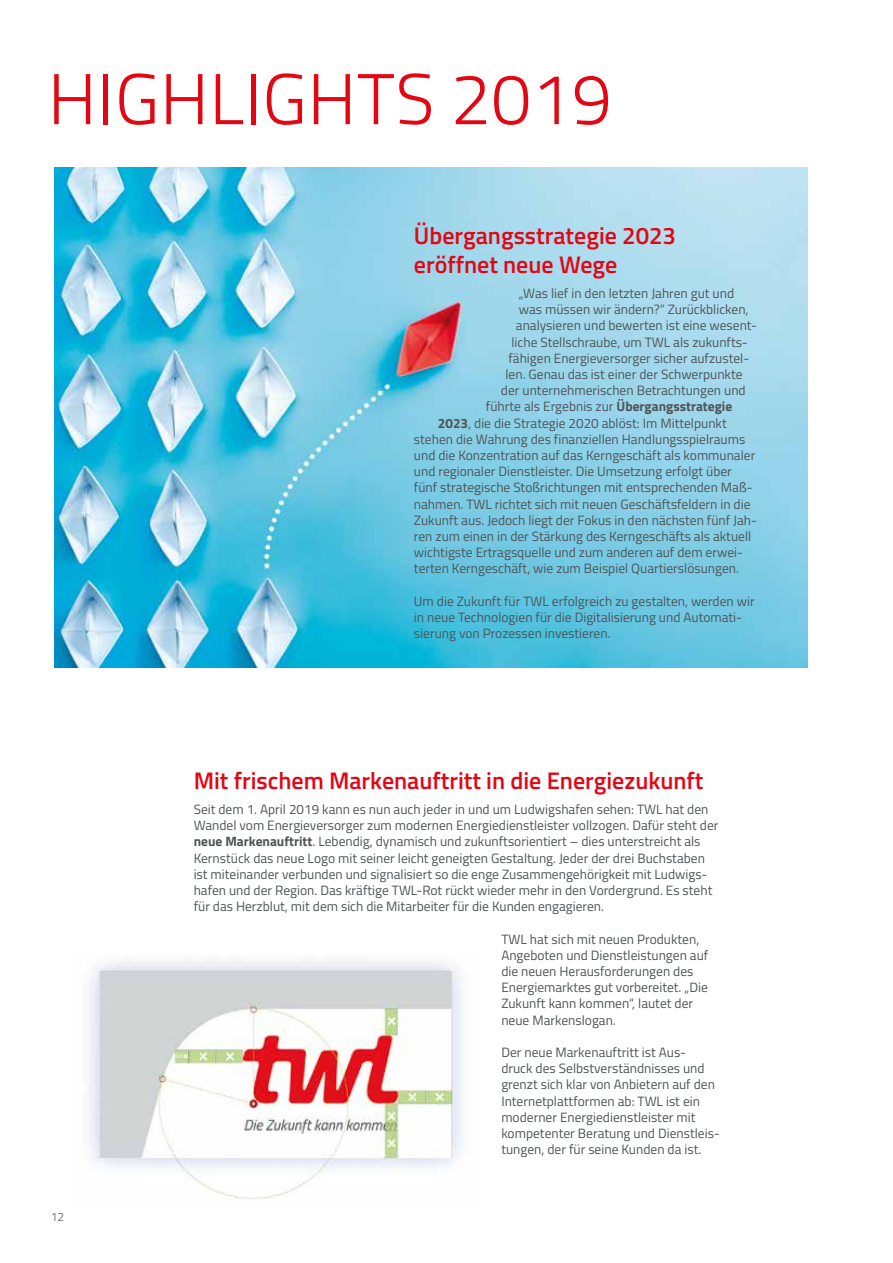
<style>
.page{position:relative;width:893px;height:1263px;background:#fff}
.page>*{position:absolute;margin:0;border:0;box-sizing:border-box;transform-origin:0 0}
.t1{font:300 72px "Titillium";letter-spacing:.01em;color:#e30613}
.t2{font:600 24px/28.8px "Titillium";color:#e30613}
.t3{font:13.5px/16.2px "Titillium";color:#505456}
.t4{font:300 12px "Titillium";color:#505456}
.s1{font-weight:700}
</style>
<div class="page">
<img style="left:54px;top:168px;width:754px;height:500px">
<img style="left:89px;top:961px;width:374px;height:238px">
<img style="left:98px;top:970px;width:353px;height:186px">
<h1 class="t1" style="left:48px;top:47px;width:565px">HIGHLIGHTS 2019</h1>
<h2 class="t2" style="left:414px;top:220px;width:264px">Übergangsstrategie 2023 eröffnet neue Wege</h2>
<p class="t3" style="left:519px;top:284px;width:217px">„Was lief in den letzten Jahren gut und</p>
<p class="t3" style="left:519px;top:301px;width:231px">was müssen wir ändern?“ Zurückblicken,</p>
<p class="t3" style="left:516px;top:317px;width:243px">analysieren und bewerten ist eine wesent-</p>
<p class="t3" style="left:511px;top:333px;width:238px">liche Stellschraube, um TWL als zukunfts-</p>
<p class="t3" style="left:508px;top:349px;width:242px">fähigen Energieversorger sicher aufzustel-</p>
<p class="t3" style="left:505px;top:365px;width:239px">len. Genau das ist einer der Schwerpunkte</p>
<p class="t3" style="left:501px;top:382px;width:246px">der unternehmerischen Betrachtungen und</p>
<p class="t3" style="left:486px;top:398px;width:248px">führte als Ergebnis zur <span class="s1">Übergangsstrategie</span></p>
<p class="t3" style="left:438px;top:414px;width:290px"><span class="s1">2023</span>, die die Strategie 2020 ablöst: Im Mittelpunkt</p>
<p class="t3" style="left:414px;top:430px;width:333px">stehen die Wahrung des finanziellen Handlungsspielraums</p>
<p class="t3" style="left:414px;top:446px;width:343px">und die Konzentration auf das Kerngeschäft als kommunaler</p>
<p class="t3" style="left:414px;top:463px;width:319px">und regionaler Dienstleister. Die Umsetzung erfolgt über</p>
<p class="t3" style="left:414px;top:479px;width:340px">fünf strategische Stoßrichtungen mit entsprechenden Maß-</p>
<p class="t3" style="left:414px;top:495px;width:338px">nahmen. TWL richtet sich mit neuen Geschäftsfeldern in die</p>
<p class="t3" style="left:414px;top:511px;width:345px">Zukunft aus. Jedoch liegt der Fokus in den nächsten fünf Jah-</p>
<p class="t3" style="left:414px;top:527px;width:339px">ren zum einen in der Stärkung des Kerngeschäfts als aktuell</p>
<p class="t3" style="left:414px;top:544px;width:331px">wichtigste Ertragsquelle und zum anderen auf dem erwei-</p>
<p class="t3" style="left:414px;top:560px;width:327px">terten Kerngeschäft, wie zum Beispiel Quartierslösungen.</p>
<p class="t3" style="left:414px;top:592px;width:342px">Um die Zukunft für TWL erfolgreich zu gestalten, werden wir in neue Technologien für die Digitalisierung und Automati&shy;sierung von Prozessen investieren.</p>
<p class="t4" style="left:51px;top:1207px;width:15px">12</p>
<h2 class="t2" style="left:194px;top:765px;width:511px">Mit frischem Markenauftritt in die Energiezukunft</h2>
<p class="t3" style="left:194px;top:800px;width:526px">Seit dem 1. April 2019 kann es nun auch jeder in und um Ludwigshafen sehen: TWL hat den Wandel vom Energieversorger zum modernen Energiedienstleister vollzogen. Dafür steht der <span class="s1">neue Markenauftritt</span>. Lebendig, dynamisch und zukunftsorientiert – dies unterstreicht als Kernstück das neue Logo mit seiner leicht geneigten Gestaltung. Jeder der drei Buchstaben ist miteinander verbunden und signalisiert so die enge Zusammengehörigkeit mit Ludwigs&shy;hafen und der Region. Das kräftige TWL-Rot rückt wieder mehr in den Vordergrund. Es steht für das Herzblut, mit dem sich die Mitarbeiter für die Kunden engagieren.</p>
<p class="t3" style="left:501px;top:930px;width:208px">TWL hat sich mit neuen Produkten,<br>Angeboten und Dienstleistungen auf die neuen Herausforderungen des<br>Energiemarktes gut vorbereitet. „Die<br>Zukunft kann kommen“, lautet der neue Markenslogan.</p>
<p class="t3" style="left:501px;top:1043px;width:220px">Der neue Markenauftritt ist Aus&shy;druck des Selbstverständnisses und grenzt sich klar von Anbietern auf den Internetplattformen ab: TWL ist ein moderner Energiedienstleister mit kompetenter Beratung und Dienstleis&shy;tungen, der für seine Kunden da ist.</p>
</div>
